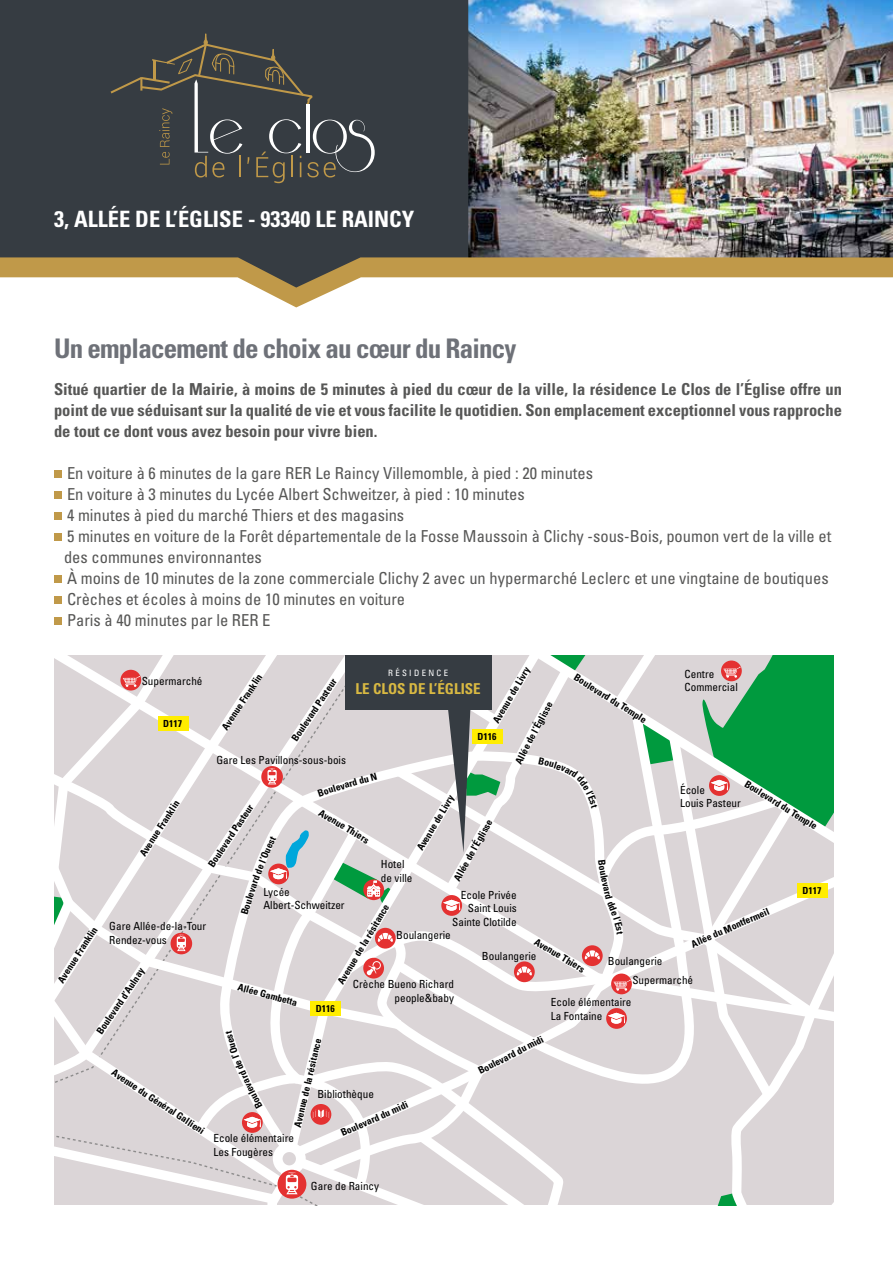
<style>
.page{position:relative;width:893px;height:1263px;background:#fff}
.page>*{position:absolute;margin:0;border:0;box-sizing:border-box;transform-origin:0 0}
.t1{font:700 condensed 27px "Univers LT Std";letter-spacing:-.03em;color:#6e7178}
.t2{font:700 condensed 22.5px "Univers LT Std";color:#fff}
.t3{font:condensed 16.5px/21px "Univers LT Std";color:#575756}
.t4{font:700 condensed 16.5px/21px "Univers LT Std";color:#575756;text-align:justify}
.t5{font:700 condensed 15px "Univers LT Std";color:#d9b942}
.t6{font:condensed 11.1px/13.4px "Univers LT Std";color:#000}
.t7{font:700 condensed 9.75px "Univers LT Std";color:#000}
.t8{font:condensed 8.7px "Univers LT Std";letter-spacing:.27em;color:#fff}
</style>
<div class="page">
<img style="left:468px;top:0;width:424px;height:257px">
<div style="left:0;top:0;width:468px;height:257px;background:#363c42"></div>
<hr style="left:892px;top:0;width:1px;height:275px;background:#363c42">
<div style="left:54px;top:470px;width:7px;height:7px;background:#c09949"></div>
<div style="left:54px;top:491px;width:7px;height:7px;background:#c09949"></div>
<div style="left:54px;top:512px;width:7px;height:7px;background:#c09949"></div>
<div style="left:54px;top:533px;width:7px;height:7px;background:#c09949"></div>
<div style="left:54px;top:575px;width:7px;height:7px;background:#c09949"></div>
<div style="left:54px;top:596px;width:7px;height:7px;background:#c09949"></div>
<div style="left:54px;top:617px;width:7px;height:7px;background:#c09949"></div>
<svg style="left:0;top:257px;width:893px;height:50px"></svg>
<svg style="left:111px;top:34px;width:264px;height:149px;background:#434748"></svg>
<svg style="left:54px;top:656px;width:779px;height:549px"></svg>
<h2 class="t2" style="left:54px;top:205px;width:362px">3, ALLÉE DE L’ÉGLISE - 93340 LE RAINCY</h2>
<h1 class="t1" style="left:54px;top:332px;width:464px">Un emplacement de choix au cœur du Raincy</h1>
<p class="t4" style="left:54px;top:378px;width:789px">Situé quartier de la Mairie, à moins de 5 minutes à pied du cœur de la ville, la résidence Le Clos de l’Église offre un point de vue séduisant sur la qualité de vie et vous facilite le quotidien. Son emplacement exceptionnel vous rapproche de tout ce dont vous avez besoin pour vivre bien.</p>
<p class="t3" style="left:64px;top:462px;width:769px">En voiture à 6 minutes de la gare RER Le Raincy Villemomble, à pied : 20 minutes<br>En voiture à 3 minutes du Lycée Albert Schweitzer, à pied : 10 minutes<br>4 minutes à pied du marché Thiers et des magasins<br>5 minutes en voiture de la Forêt départementale de la Fosse Maussoin à Clichy -sous-Bois, poumon vert de la ville et des communes environnantes<br>À moins de 10 minutes de la zone commerciale Clichy 2 avec un hypermarché Leclerc et une vingtaine de boutiques Crèches et écoles à moins de 10 minutes en voiture<br>Paris à 40 minutes par le RER E</p>
<p class="t6" style="left:142px;top:674px;width:62px">Supermarché</p>
<p class="t7" style="left:163px;top:717px;width:20px">D117</p>
<p class="t7" style="left:490px;top:719px;width:64px;rotate:-59deg">Avenue de Livry</p>
<p class="t8" style="left:388px;top:668px;width:62px">RÉSIDENCE</p>
<p class="t5" style="left:356px;top:679px;width:127px">LE CLOS DE L’ÉGLISE</p>
<p class="t7" style="left:289px;top:737px;width:75px;rotate:-56deg">Boulevard Pasteur</p>
<p class="t7" style="left:578px;top:671px;width:85px;rotate:32deg">Boulevard du Temple</p>
<p class="t7" style="left:220px;top:726px;width:66px;rotate:-57deg">Avenue Franklin</p>
<p class="t7" style="left:520px;top:746px;width:49px;rotate:-62deg">e de l’Égliss</p>
<p class="t7" style="left:477px;top:730px;width:20px">D116</p>
<p class="t7" style="left:513px;top:760px;width:18px;rotate:-63deg">Allé</p>
<p class="t6" style="left:216px;top:754px;width:131px">Gare Les Pavillons-sous-bois</p>
<p class="t7" style="left:343px;top:779px;width:22px;rotate:-16deg">ard d</p>
<p class="t7" style="left:137px;top:852px;width:66px;rotate:-57deg">Avenue Franklin</p>
<p class="t7" style="left:205px;top:863px;width:75px;rotate:-56deg">Boulevard Pasteur</p>
<p class="t7" style="left:323px;top:806px;width:58px;rotate:31deg">Avenue Thiers</p>
<p class="t7" style="left:414px;top:846px;width:64px;rotate:-59deg">Avenue de Livry</p>
<p class="t7" style="left:451px;top:877px;width:70px;rotate:-61deg">Allée de l’Églisse</p>
<p class="t6" style="left:381px;top:857px;width:33px">Hotel de ville</p>
<p class="t6" style="left:684px;top:667px;width:55px">Centre<br>Commercial</p>
<p class="t7" style="left:749px;top:778px;width:85px;rotate:32deg">Boulevard du Temple</p>
<p class="t6" style="left:680px;top:783px;width:62px">École<br>Louis Pasteur</p>
<p class="t6" style="left:109px;top:919px;width:98px">Gare Allée-de-la-Tour<br>Rendez-vous</p>
<p class="t7" style="left:55px;top:978px;width:66px;rotate:-57deg">Avenue Franklin</p>
<p class="t7" style="left:94px;top:1030px;width:79px;rotate:-56deg">Boulevard d’Aulnay</p>
<p class="t7" style="left:116px;top:1067px;width:110px;rotate:33deg">Avenue du Général Gallieni</p>
<p class="t6" style="left:263px;top:885px;width:83px">Lycée<br>Albert-Schweitzer</p>
<p class="t6" style="left:452px;top:888px;width:66px;text-align:right">Ecole Privée<br>Saint Louis<br>Sainte Clotilde</p>
<p class="t6" style="left:482px;top:949px;width:56px">Boulangerie</p>
<p class="t6" style="left:608px;top:954px;width:56px">Boulangerie</p>
<p class="t7" style="left:335px;top:980px;width:93px;rotate:-59deg">Avenue de la résitance</p>
<p class="t7" style="left:689px;top:939px;width:86px;rotate:-24deg">Allée du Montfermeil</p>
<p class="t6" style="left:396px;top:928px;width:56px">Boulangerie</p>
<p class="t7" style="left:538px;top:935px;width:58px;rotate:31deg">Avenue Thiers</p>
<p class="t6" style="left:632px;top:973px;width:62px">Supermarché</p>
<p class="t6" style="left:353px;top:977px;width:103px;text-align:right">Crèche Bueno Richard people&amp;baby</p>
<p class="t7" style="left:239px;top:981px;width:63px;rotate:15deg">Allée Gambetta</p>
<p class="t6" style="left:551px;top:996px;width:82px">Ecole élémentaire<br>La Fontaine</p>
<p class="t7" style="left:316px;top:1002px;width:20px">D116</p>
<p class="t7" style="left:292px;top:1126px;width:93px;rotate:-77deg">Avenue de la résitance</p>
<p class="t7" style="left:476px;top:1066px;width:74px;rotate:-27deg">Boulevard du midi</p>
<p class="t6" style="left:317px;top:1087px;width:58px">Bibliothèque</p>
<p class="t7" style="left:339px;top:1128px;width:74px;rotate:-24deg">Boulevard du midi</p>
<p class="t6" style="left:213px;top:1132px;width:82px">Ecole élémentaire<br>Les Fougères</p>
<p class="t6" style="left:311px;top:1179px;width:70px">Gare de Raincy</p>
<p class="t7" style="left:803px;top:885px;width:20px">D117</p>
</div>
